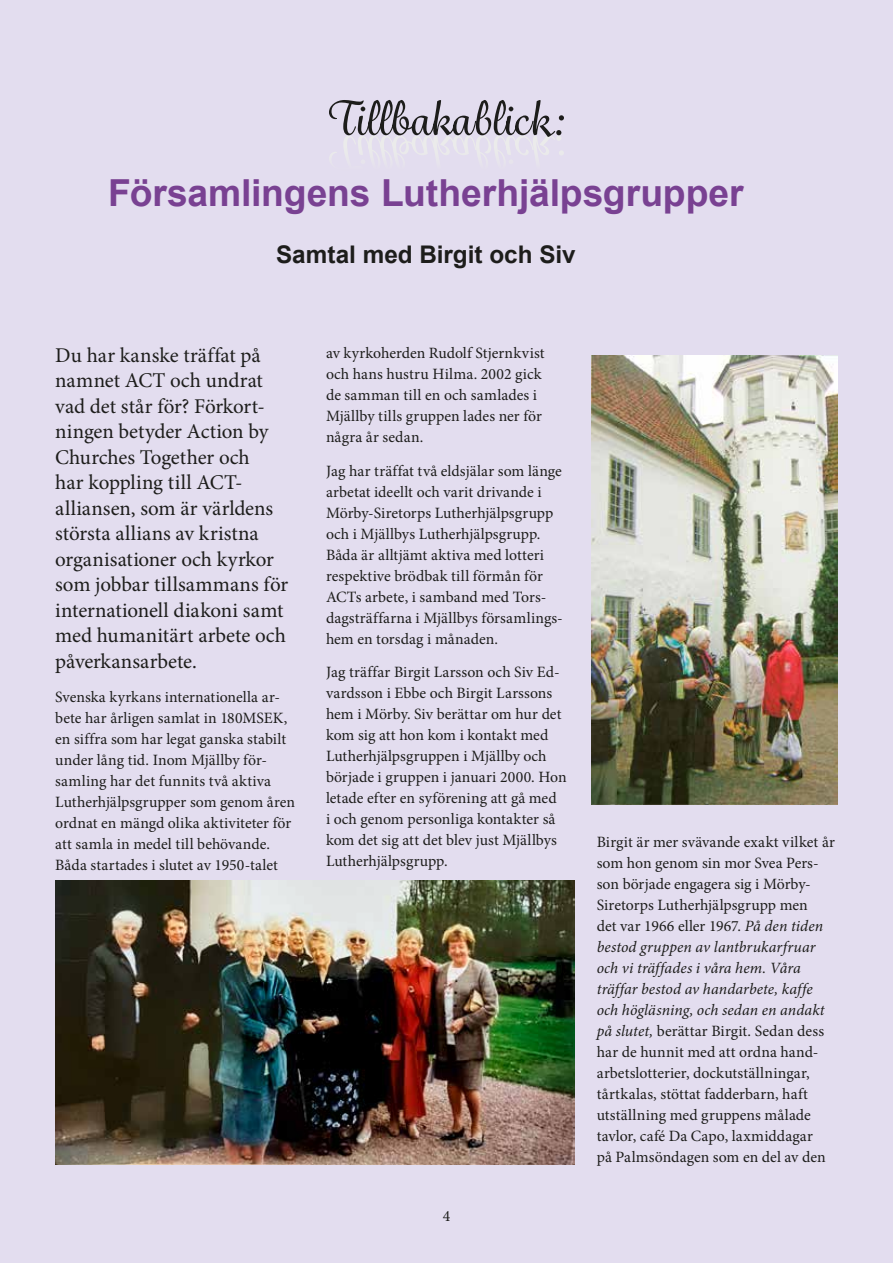
<style>
.page{position:relative;width:893px;height:1263px;background:#e0daee}
.page>*{position:absolute;margin:0;border:0;box-sizing:border-box;transform-origin:0 0}
.t1{font:700 37.2px "Arial";letter-spacing:-.005em;color:#794192}
.t2{font:700 24.3px "Arial";color:#1d1d1b}
.t3{font:21px/25.5px "Minion Pro";color:#1d1d1b}
.t4{font:15.75px/21px "Minion Pro";letter-spacing:.005em;color:#1d1d1b}
.s1{font-style:italic}
</style>
<div class="page">
<svg style="left:329px;top:100px;width:235px;height:61px"></svg>
<img style="left:55px;top:880px;width:519px;height:284px">
<img style="left:591px;top:355px;width:247px;height:450px">
<h1 class="t1" style="left:108px;top:168px;width:637px">Församlingens Lutherhjälpsgrupper</h1>
<h2 class="t2" style="left:276px;top:238px;width:301px">Samtal med Birgit och Siv</h2>
<p class="t3" style="left:55px;top:342px;width:234px">Du har kanske träffat på namnet ACT och undrat vad det står för? Förkort&shy;ningen betyder Action by<br>Churches Together och<br>har koppling till ACT&shy;alliansen, som är världens största allians av kristna organisationer och kyrkor som jobbar tillsammans för internationell diakoni samt med humanitärt arbete och påverkansarbete.</p>
<p class="t4" style="left:55px;top:686px;width:241px">Svenska kyrkans internationella ar&shy;bete har årligen samlat in 180MSEK, en siffra som har legat ganska stabilt under lång tid. Inom Mjällby för&shy;samling har det funnits två aktiva Lutherhjälpsgrupper som genom åren ordnat en mängd olika aktiviteter för att samla in medel till behövande.<br>Båda startades i slutet av 1950-talet</p>
<p class="t4" style="left:326px;top:342px;width:220px">av kyrkoherden Rudolf Stjernkvist och hans hustru Hilma. 2002 gick de samman till en och samlades i<br>Mjällby tills gruppen lades ner för några år sedan.</p>
<p class="t4" style="left:326px;top:460px;width:238px">Jag har träffat två eldsjälar som länge arbetat ideellt och varit drivande i Mörby-Siretorps Lutherhjälpsgrupp och i Mjällbys Lutherhjälpsgrupp.<br>Båda är alltjämt aktiva med lotteri respektive brödbak till förmån för ACTs arbete, i samband med Tors&shy;dagsträffarna i Mjällbys församlings&shy;hem en torsdag i månaden.</p>
<p class="t4" style="left:326px;top:662px;width:242px">Jag träffar Birgit Larsson och Siv Ed&shy;vardsson i Ebbe och Birgit Larssons hem i Mörby. Siv berättar om hur det kom sig att hon kom i kontakt med Lutherhjälpsgruppen i Mjällby och började i gruppen i januari 2000. Hon letade efter en syförening att gå med<br>i och genom personliga kontakter så kom det sig att det blev just Mjällbys Lutherhjälpsgrupp.</p>
<p class="t4" style="left:443px;top:1205px;width:9px">4</p>
<p class="t4" style="left:597px;top:832px;width:240px">Birgit är mer svävande exakt vilket år som hon genom sin mor Svea Pers&shy;son började engagera sig i Mörby-Siretorps Lutherhjälpsgrupp men<br>det var 1966 eller 1967. <span class="s1">På den tiden bestod gruppen av lantbrukarfruar och vi träffades i våra hem. Våra träffar bestod av handarbete, kaffe och högläsning, och sedan en andakt på slutet,</span> berättar Birgit. Sedan dess har de hunnit med att ordna hand&shy;arbetslotterier, dockutställningar, tårtkalas, stöttat fadderbarn, haft utställning med gruppens målade tavlor, café Da Capo, laxmiddagar<br>på Palmsöndagen som en del av den</p>
</div>
